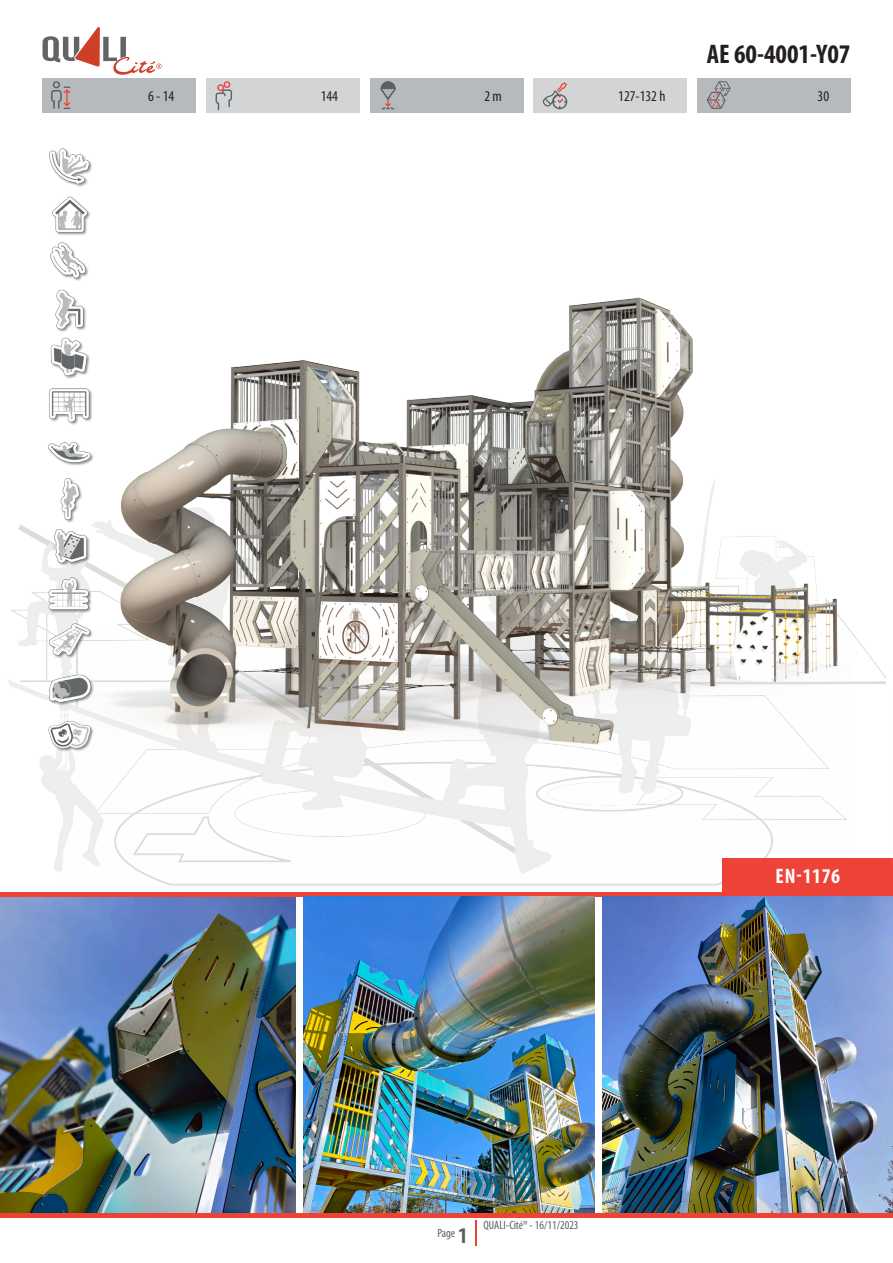
<style>
.page{position:relative;width:893px;height:1263px;background:#fff}
.page>*{position:absolute;margin:0;border:0;box-sizing:border-box;transform-origin:0 0}
.t1{font:700 condensed 27px "Myriad Pro";color:#231f20}
.t2{font:700 condensed 21px "Myriad Pro";letter-spacing:.025em;color:#fff}
.t3{font:condensed 15px "Myriad Pro";color:#231f20}
.t4{font:condensed 12px "Myriad Pro";color:#5b6064}
.s1{font-weight:700;font-size:22.5px}
</style>
<div class="page">
<div style="left:697px;top:78px;width:153px;height:35px;background:#b7babd"></div>
<svg style="left:707px;top:81px;width:23px;height:28px"></svg>
<div style="left:206px;top:78px;width:153px;height:35px;background:#d3d4d6"></div>
<svg style="left:216px;top:81px;width:16px;height:29px"></svg>
<div style="left:43px;top:78px;width:153px;height:35px;background:#b7babd"></div>
<svg style="left:51px;top:81px;width:19px;height:28px"></svg>
<div style="left:370px;top:78px;width:153px;height:35px;background:#b7babd"></div>
<svg style="left:381px;top:81px;width:15px;height:28px"></svg>
<div style="left:534px;top:78px;width:153px;height:35px;background:#d3d4d6"></div>
<svg style="left:542px;top:82px;width:25px;height:27px"></svg>
<img style="left:8px;top:525px;width:877px;height:346px">
<svg style="left:475px;top:1220px;width:1px;height:26px"></svg>
<div style="left:0;top:892px;width:893px;height:5px;background:#ee4237"></div>
<hr style="left:0;top:1213px;width:893px;height:4px;background:#ee4237">
<div style="left:722px;top:858px;width:171px;height:34px;background:#ee4237"></div>
<svg style="left:43px;top:27px;width:119px;height:48px"></svg>
<img style="left:61px;top:297px;width:789px;height:589px">
<img style="left:603px;top:897px;width:290px;height:316px">
<img style="left:304px;top:897px;width:290px;height:316px">
<img style="left:43px;top:148px;width:54px;height:612px">
<img style="left:0;top:897px;width:295px;height:316px">
<p class="t1" style="left:707px;top:37px;width:145px">AE 60-4001-Y07</p>
<p class="t3" style="left:148px;top:87px;width:28px">6 - 14</p>
<p class="t3" style="left:321px;top:87px;width:19px">144</p>
<p class="t3" style="left:484px;top:87px;width:19px">2 m</p>
<p class="t3" style="left:618px;top:87px;width:49px">127-132 h</p>
<p class="t3" style="left:818px;top:87px;width:13px">30</p>
<p class="t4" style="left:437px;top:1226px;width:32px">Page <span class="s1">1</span></p>
<p class="t4" style="left:483px;top:1218px;width:97px">QUALI-Cité® - 16/11/2023</p>
<h2 class="t2" style="left:776px;top:863px;width:66px">EN-1176</h2>
</div>
